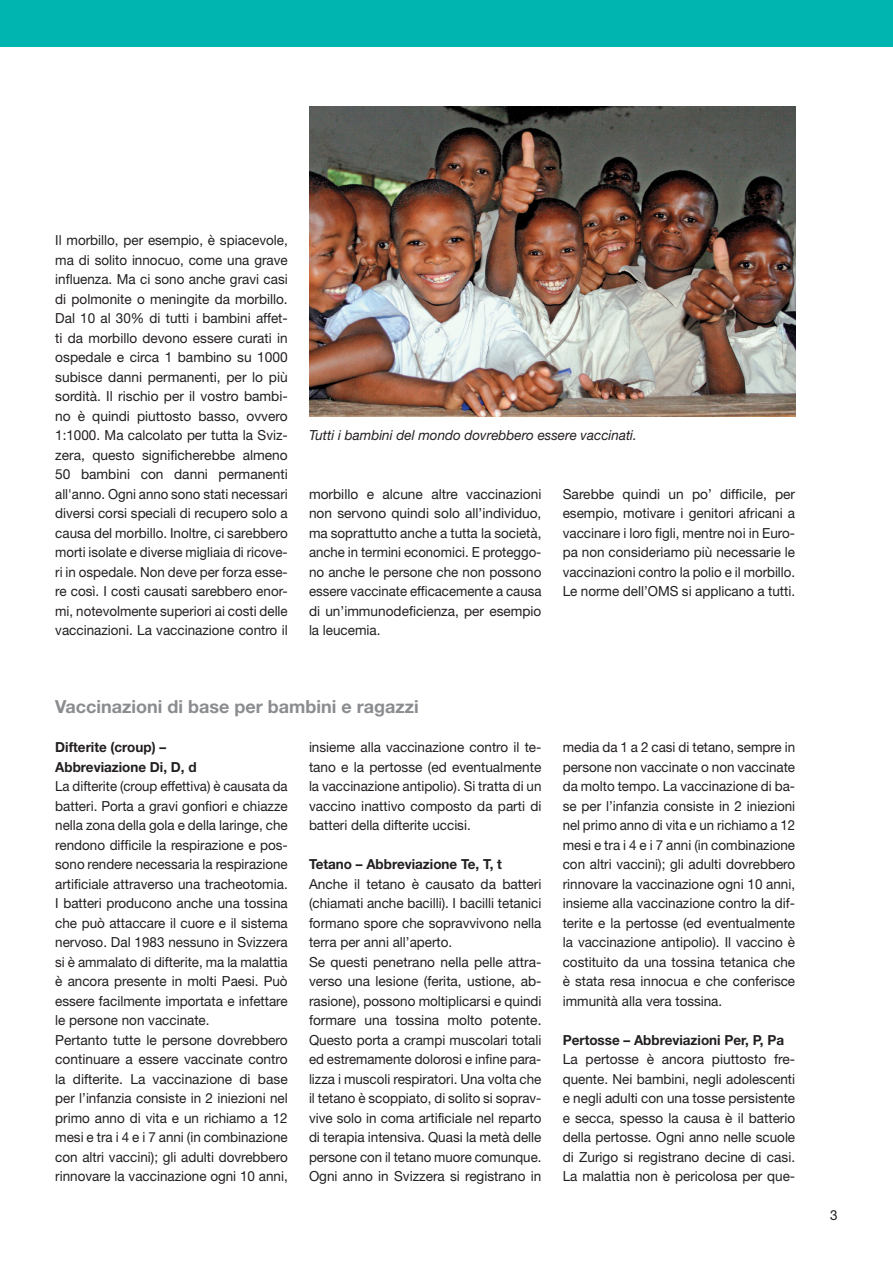
<style>
.page{position:relative;width:893px;height:1263px;background:#fff}
.page>*{position:absolute;margin:0;border:0;box-sizing:border-box;transform-origin:0 0}
.t1{font:700 18px "Helvetica Neue LT Std";color:#8a8c8f}
.t2{font:13.8px/19.5px "Helvetica Neue LT Std";color:#231f20;text-align:justify}
.t3{font:13.8px/19.5px "Helvetica Neue LT Std";color:#231f20;scale:.95 1}
.t4{font:700 13.8px/19.5px "Helvetica Neue LT Std";color:#231f20}
.t5{font:italic 13.8px "Helvetica Neue LT Std";color:#231f20}
</style>
<div class="page">
<img style="left:309px;top:107px;width:486px;height:310px">
<div style="left:0;top:0;width:893px;height:47px;background:#00b5af"></div>
<p class="t2" style="left:55px;top:230px;width:234px">Il morbillo, per esempio, è spiacevole, ma di solito innocuo, come una grave influenza. Ma ci sono anche gravi casi di polmonite o meningite da morbillo.<br>Dal 10 al 30% di tutti i bambini affet&shy;ti da morbillo devono essere curati in ospedale e circa 1 bambino su 1000 subisce danni permanenti, per lo più sordità. Il rischio per il vostro bambi&shy;no è quindi piuttosto basso, ovvero 1:1000. Ma calcolato per tutta la Sviz&shy;zera, questo significherebbe almeno 50 bambini con danni permanenti all'anno. Ogni anno sono stati necessari diversi corsi speciali di recupero solo a causa del morbillo. Inoltre, ci sarebbero morti isolate e diverse migliaia di ricove&shy;ri in ospedale. Non deve per forza esse&shy;re così. I costi causati sarebbero enor&shy;mi, notevolmente superiori ai costi delle vaccinazioni. La vaccinazione contro il</p>
<p class="t5" style="left:309px;top:427px;width:329px">Tutti i bambini del mondo dovrebbero essere vaccinati.</p>
<p class="t2" style="left:309px;top:484px;width:234px">morbillo e alcune altre vaccinazioni non servono quindi solo all’individuo, ma soprattutto anche a tutta la società, anche in termini economici. E proteggo&shy;no anche le persone che non possono essere vaccinate efficacemente a causa di un’immunodeficienza, per esempio la leucemia.</p>
<p class="t2" style="left:563px;top:484px;width:234px">Sarebbe quindi un po’ difficile, per esempio, motivare i genitori africani a vaccinare i loro figli, mentre noi in Euro&shy;pa non consideriamo più necessarie le vaccinazioni contro la polio e il morbillo.<br>Le norme dell’OMS si applicano a tutti.</p>
<h1 class="t1" style="left:55px;top:696px;width:365px">Vaccinazioni di base per bambini e ragazzi</h1>
<p class="t4" style="left:55px;top:737px;width:143px">Difterite (croup) –<br>Abbreviazione Di, D, d</p>
<p class="t3" style="left:55px;top:776px;width:246px">La difterite (croup effettiva) è causata da batteri. Porta a gravi gonfiori e chiazze nella zona della gola e della laringe, che rendono difficile la respirazione e pos&shy;sono rendere necessaria la respirazione artificiale attraverso una tracheotomia.<br>I batteri producono anche una tossina che può attaccare il cuore e il sistema nervoso. Dal 1983 nessuno in Svizzera si è ammalato di difterite, ma la malattia è ancora presente in molti Paesi. Può essere facilmente importata e infettare le persone non vaccinate.<br>Pertanto tutte le persone dovrebbero continuare a essere vaccinate contro la difterite. La vaccinazione di base per l’infanzia consiste in 2 iniezioni nel primo anno di vita e un richiamo a 12 mesi e tra i 4 e i 7 anni (in combinazione con altri vaccini); gli adulti dovrebbero rinnovare la vaccinazione ogni 10 anni,</p>
<p class="t2" style="left:309px;top:737px;width:234px">insieme alla vaccinazione contro il te&shy;tano e la pertosse (ed eventualmente la vaccinazione antipolio). Si tratta di un vaccino inattivo composto da parti di batteri della difterite uccisi.</p>
<p class="t4" style="left:309px;top:854px;width:194px">Tetano – Abbreviazione Te, T, t</p>
<p class="t2" style="left:309px;top:874px;width:234px;text-align:left">Anche il tetano è causato da batteri (chiamati anche bacilli). I bacilli tetanici formano spore che sopravvivono nella terra per anni all’aperto.<br>Se questi penetrano nella pelle attra&shy;verso una lesione (ferita, ustione, ab&shy;rasione), possono moltiplicarsi e quindi formare una tossina molto potente.<br>Questo porta a crampi muscolari totali ed estremamente dolorosi e infine para&shy;lizza i muscoli respiratori. Una volta che il tetano è scoppiato, di solito si soprav&shy;vive solo in coma artificiale nel reparto di terapia intensiva. Quasi la metà delle persone con il tetano muore comunque.<br>Ogni anno in Svizzera si registrano in</p>
<p class="t2" style="left:563px;top:737px;width:234px">media da 1 a 2 casi di tetano, sempre in persone non vaccinate o non vaccinate da molto tempo. La vaccinazione di ba&shy;se per l’infanzia consiste in 2 iniezioni nel primo anno di vita e un richiamo a 12 mesi e tra i 4 e i 7 anni (in combinazione con altri vaccini); gli adulti dovrebbero rinnovare la vaccinazione ogni 10 anni, insieme alla vaccinazione contro la dif&shy;terite e la pertosse (ed eventualmente la vaccinazione antipolio). Il vaccino è costituito da una tossina tetanica che è stata resa innocua e che conferisce immunità alla vera tossina.</p>
<p class="t4" style="left:563px;top:1030px;width:223px">Pertosse – Abbreviazioni Per, P, Pa</p>
<p class="t2" style="left:563px;top:1049px;width:234px">La pertosse è ancora piuttosto fre&shy;quente. Nei bambini, negli adolescenti e negli adulti con una tosse persistente e secca, spesso la causa è il batterio della pertosse. Ogni anno nelle scuole di Zurigo si registrano decine di casi.<br>La malattia non è pericolosa per que-</p>
<p class="t2" style="left:830px;top:1205px;width:9px">3</p>
</div>
